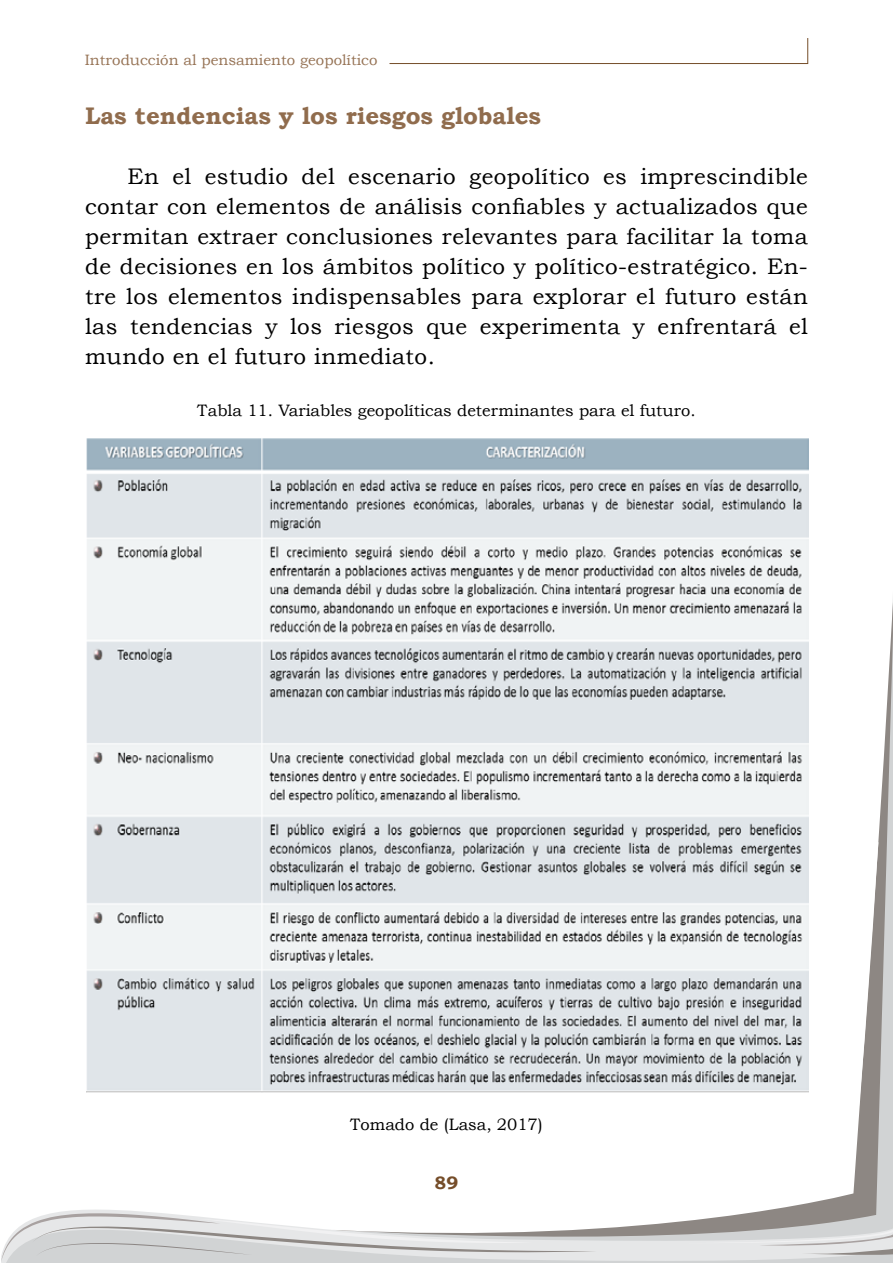
<style>
.page{position:relative;width:893px;height:1263px;background:#fff}
.page>*{position:absolute;margin:0;border:0;box-sizing:border-box;transform-origin:0 0}
.t1{font:700 24px "Bookman Old Style";color:#906c4d}
.t2{font:22.5px/30px "Bookman Old Style";letter-spacing:.02em;color:#000;text-align:justify}
.t3{font:700 18px "Bookman Old Style";color:#754d29}
.t4{font:16.5px "Bookman Old Style";color:#000}
.t5{font:15px "Bookman Old Style";color:#967355}
</style>
<div class="page">
<svg style="left:55px;top:1209px;width:838px;height:54px"></svg>
<svg style="left:1px;top:1213px;width:596px;height:50px;background:#d8d9da"></svg>
<svg style="left:679px;top:1253px;width:214px;height:3px"></svg>
<svg style="left:331px;top:569px;width:562px;height:684px"></svg>
<svg style="left:331px;top:842px;width:547px;height:404px"></svg>
<svg style="left:389px;top:38px;width:419px;height:26px"></svg>
<img style="left:87px;top:438px;width:721px;height:657px">
<p class="t5" style="left:85px;top:51px;width:294px">Introducción al pensamiento geopolítico</p>
<p class="t1" style="left:85px;top:101px;width:458px">Las tendencias y los riesgos globales</p>
<p class="t2" style="left:85px;top:161px;width:724px;text-indent:43px">En el estudio del escenario geopolítico es imprescindible contar con elementos de análisis confiables y actualizados que permitan extraer conclusiones relevantes para facilitar la toma de decisiones en los ámbitos político y político-estratégico. En&shy;tre los elementos indispensables para explorar el futuro están las tendencias y los riesgos que experimenta y enfrentará el mundo en el futuro inmediato.</p>
<p class="t4" style="left:197px;top:401px;width:500px">Tabla 11. Variables geopolíticas determinantes para el futuro.</p>
<p class="t4" style="left:350px;top:1115px;width:194px">Tomado de (Lasa, 2017)</p>
<p class="t3" style="left:435px;top:1172px;width:25px">89</p>
</div>
